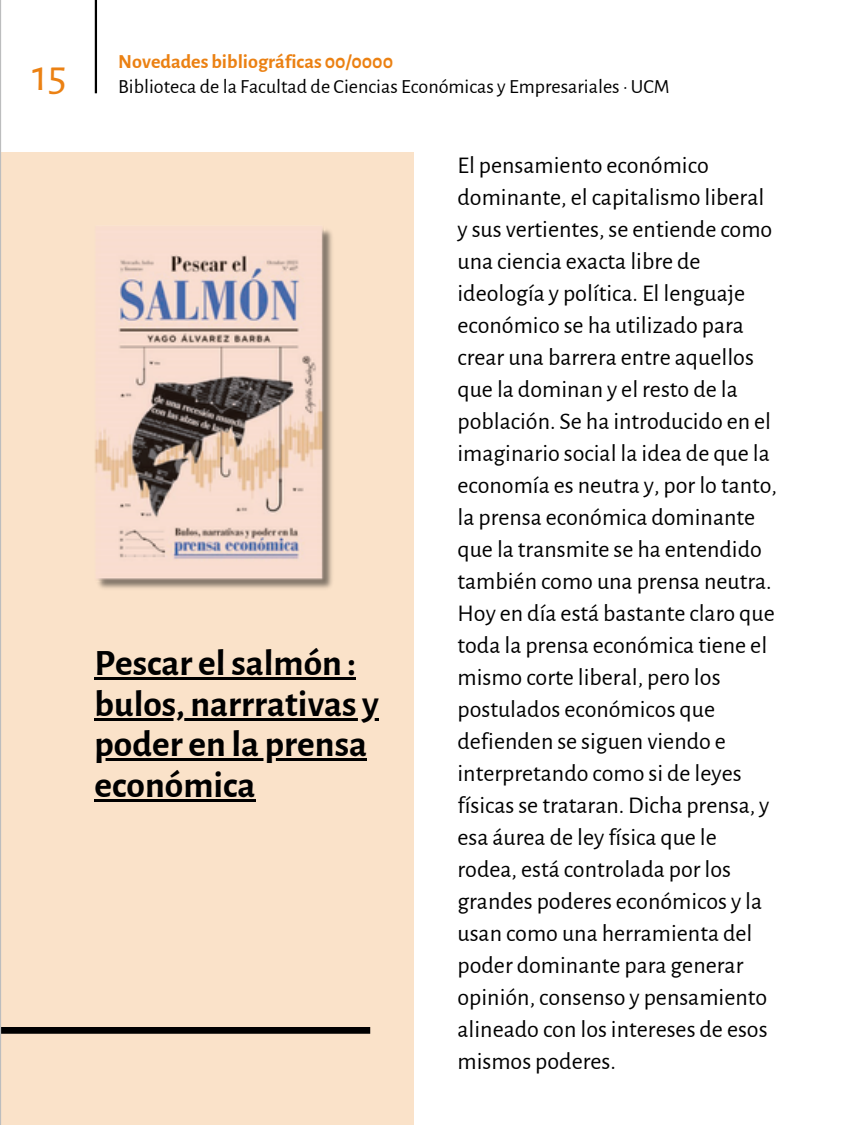
<style>
.page{position:relative;width:844px;height:1125px;background:#fff}
.page>*{position:absolute;margin:0;border:0;box-sizing:border-box;transform-origin:0 0}
.t1{font:45px "Alegreya Sans";color:#eb8113}
.t2{font:700 37.5px/40.5px "Alegreya Sans";color:#000}
.t3{font:24px/32.1px "Alegreya Sans";color:#000}
.t4{font:20.1px "Alegreya Sans";color:#000}
.t5{font:700 20.1px "Alegreya Sans";color:#eb8113}
</style>
<div class="page">
<div style="left:0;top:153px;width:413px;height:972px;background:#fae2c9"></div>
<div style="left:0;top:1027px;width:370px;height:7px;background:#000"></div>
<hr style="left:95px;top:0;width:2px;height:93px;background:#000">
<hr style="left:0;top:0;width:1px;height:1125px;background:#bcbdbe">
<img style="left:95px;top:229px;width:237px;height:360px">
<hr style="left:95px;top:677px;width:261px;height:3px;background:#000">
<hr style="left:95px;top:718px;width:284px;height:2px;background:#000">
<hr style="left:95px;top:758px;width:272px;height:3px;background:#000">
<hr style="left:95px;top:799px;width:161px;height:2px;background:#000">
<p class="t1" style="left:32px;top:54px;width:36px">15</p>
<p class="t5" style="left:118px;top:52px;width:276px">Novedades bibliográficas 00/0000</p>
<p class="t4" style="left:118px;top:77px;width:553px">Biblioteca de la Facultad de Ciencias Económicas y Empresariales · UCM</p>
<p class="t2" style="left:95px;top:644px;width:286px">Pescar elsalmón : bulos, narrrativas y poder en la prensa económica</p>
<p class="t3" style="left:457px;top:150px;width:321px">El pensamiento económico dominante, el capitalismo liberal y sus vertientes, se entiende como una ciencia exacta libre de ideología y política. El lenguaje económico se ha utilizado para crear una barrera entre aquellos que la dominan y el resto de la población. Se ha introducido en el imaginario social la idea de que la economía es neutra y, por lo tanto, la prensa económica dominante que la transmite se ha entendido también como una prensa neutra.<br>Hoy en día está bastante claro que toda la prensa económica tiene el mismo corte liberal, pero los postulados económicos que defienden se siguen viendo e interpretando como si de leyes físicas se trataran. Dicha prensa, y esa áurea de ley física que le rodea, está controlada por los grandes poderes económicos y la usan como una herramienta del poder dominante para generar opinión, consenso y pensamiento alineado con los intereses de esos mismos poderes.</p>
</div>
